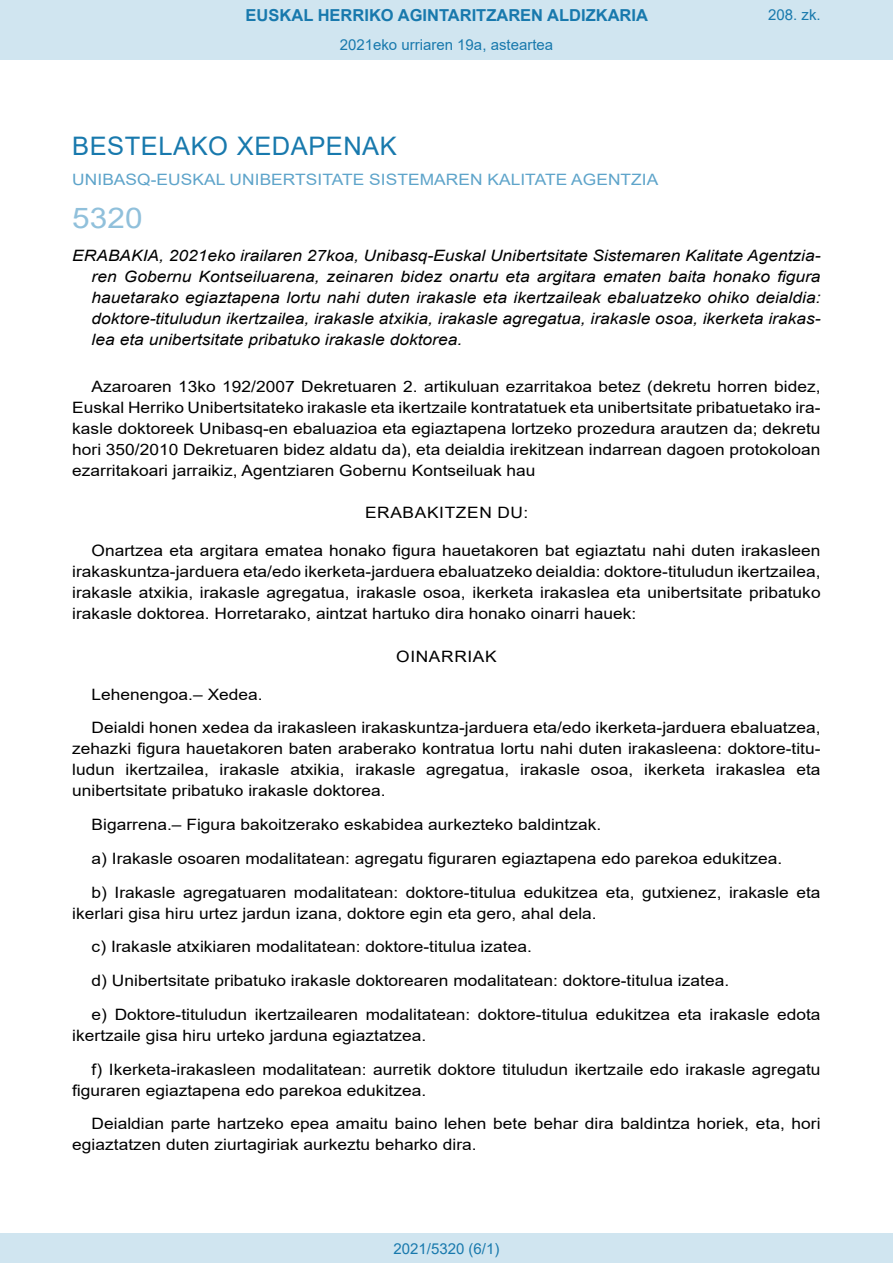
<style>
.page{position:relative;width:893px;height:1263px;background:#fff}
.page>*{position:absolute;margin:0;border:0;box-sizing:border-box;transform-origin:0 0}
.BOPVOrden{font:28.5px "Arial";color:#90c0db;scale:1.11 1}
.BOPVSeccion{font:25.5px "Arial";letter-spacing:.02em;color:#1879ad}
.t1{font:700 16.5px "Arial";color:#1879ad}
.BOPVDetalle{font:15.6px/21px "Arial";color:#000;scale:1.11 1}
.BOPVTitulo{font:italic 15.6px/21px "Arial";color:#000;text-align:justify;scale:1.11 1}
.BOPVOrganismo{font:15.6px "Arial";letter-spacing:.005em;color:#5ea4ca;scale:1.11 1}
.BOPVClave{font:15.6px "Arial";letter-spacing:.035em;color:#000;scale:1.11 1}
.Paginacion_Centro{font:15px "Arial";color:#1879ad}
</style>
<div class="page">
<div style="left:0;top:0;width:893px;height:60px;background:#d0e5f0"></div>
<div style="left:0;top:1233px;width:893px;height:30px;background:#d0e5f0"></div>
<p class="t1" style="left:246px;top:3px;width:404px">EUSKAL HERRIKO AGINTARITZAREN ALDIZKARIA</p>
<p class="Paginacion_Centro" style="left:340px;top:35px;width:215px">2021eko urriaren 19a, asteartea</p>
<p class="Paginacion_Centro" style="left:768px;top:5px;width:54px">208. zk.</p>
<p class="BOPVSeccion" style="left:72px;top:128px;width:326px">BESTELAKO XEDAPENAK</p>
<p class="BOPVOrganismo" style="left:72px;top:169px;width:529px">UNIBASQ-EUSKAL UNIBERTSITATE SISTEMAREN KALITATE AGENTZIA</p>
<p class="BOPVOrden" style="left:72px;top:198px;width:65px">5320</p>
<p class="BOPVTitulo" style="left:92px;top:246px;width:658px;text-indent:-19px">ERABAKIA, 2021eko irailaren 27koa, Unibasq-Euskal Unibertsitate Sistemaren Kalitate Agentzia&shy;ren Gobernu Kontseiluarena, zeinaren bidez onartu eta argitara ematen baita honako figura hauetarako egiaztapena lortu nahi duten irakasle eta ikertzaileak ebaluatzeko ohiko deialdia: doktore-tituludun ikertzailea, irakasle atxikia, irakasle agregatua, irakasle osoa, ikerketa irakas&shy;lea eta unibertsitate pribatuko irakasle doktorea.</p>
<p class="BOPVDetalle" style="left:72px;top:376px;width:676px;text-align:justify;text-indent:19px">Azaroaren 13ko 192/2007 Dekretuaren 2. artikuluan ezarritakoa betez (dekretu horren bidez, Euskal Herriko Unibertsitateko irakasle eta ikertzaile kontratatuek eta unibertsitate pribatuetako ira&shy;kasle doktoreek Unibasq-en ebaluazioa eta egiaztapena lortzeko prozedura arautzen da; dekretu hori 350/2010 Dekretuaren bidez aldatu da), eta deialdia irekitzean indarrean dagoen protokoloan ezarritakoari jarraikiz, Agentziaren Gobernu Kontseiluak hau</p>
<p class="BOPVClave" style="left:365px;top:502px;width:148px">ERABAKITZEN DU:</p>
<p class="BOPVDetalle" style="left:72px;top:540px;width:676px;text-align:justify;text-indent:19px">Onartzea eta argitara ematea honako figura hauetakoren bat egiaztatu nahi duten irakasleen irakaskuntza-jarduera eta/edo ikerketa-jarduera ebaluatzeko deialdia: doktore-tituludun ikertzailea, irakasle atxikia, irakasle agregatua, irakasle osoa, ikerketa irakaslea eta unibertsitate pribatuko irakasle doktorea. Horretarako, aintzat hartuko dira honako oinarri hauek:</p>
<p class="BOPVClave" style="left:396px;top:645px;width:92px">OINARRIAK</p>
<p class="BOPVDetalle" style="left:92px;top:683px;width:156px">Lehenengoa.– Xedea.</p>
<p class="BOPVDetalle" style="left:72px;top:717px;width:676px;text-align:justify;text-indent:19px">Deialdi honen xedea da irakasleen irakaskuntza-jarduera eta/edo ikerketa-jarduera ebaluatzea, zehazki figura hauetakoren baten araberako kontratua lortu nahi duten irakasleena: doktore-titu&shy;ludun ikertzailea, irakasle atxikia, irakasle agregatua, irakasle osoa, ikerketa irakaslea eta unibertsitate pribatuko irakasle doktorea.</p>
<p class="BOPVDetalle" style="left:92px;top:814px;width:461px">Bigarrena.– Figura bakoitzerako eskabidea aurkezteko baldintzak.</p>
<p class="BOPVDetalle" style="left:92px;top:848px;width:624px">a) Irakasle osoaren modalitatean: agregatu figuraren egiaztapena edo parekoa edukitzea.</p>
<p class="BOPVDetalle" style="left:72px;top:881px;width:676px;text-indent:19px">b) Irakasle agregatuaren modalitatean: doktore-titulua edukitzea eta, gutxienez, irakasle eta ikerlari gisa hiru urtez jardun izana, doktore egin eta gero, ahal dela.</p>
<p class="BOPVDetalle" style="left:92px;top:936px;width:398px">c) Irakasle atxikiaren modalitatean: doktore-titulua izatea.</p>
<p class="BOPVDetalle" style="left:92px;top:970px;width:576px">d) Unibertsitate pribatuko irakasle doktorearen modalitatean: doktore-titulua izatea.</p>
<p class="BOPVDetalle" style="left:72px;top:1004px;width:676px;text-indent:19px">e) Doktore-tituludun ikertzailearen modalitatean: doktore-titulua edukitzea eta irakasle edota ikertzaile gisa hiru urteko jarduna egiaztatzea.</p>
<p class="BOPVDetalle" style="left:72px;top:1058px;width:676px;text-indent:19px">f) Ikerketa-irakasleen modalitatean: aurretik doktore tituludun ikertzaile edo irakasle agregatu figuraren egiaztapena edo parekoa edukitzea.</p>
<p class="BOPVDetalle" style="left:72px;top:1113px;width:676px;text-indent:19px">Deialdian parte hartzeko epea amaitu baino lehen bete behar dira baldintza horiek, eta, hori egiaztatzen duten ziurtagiriak aurkeztu beharko dira.</p>
<p class="Paginacion_Centro" style="left:393px;top:1238px;width:107px">2021/5320 (6/1)</p>
</div>
